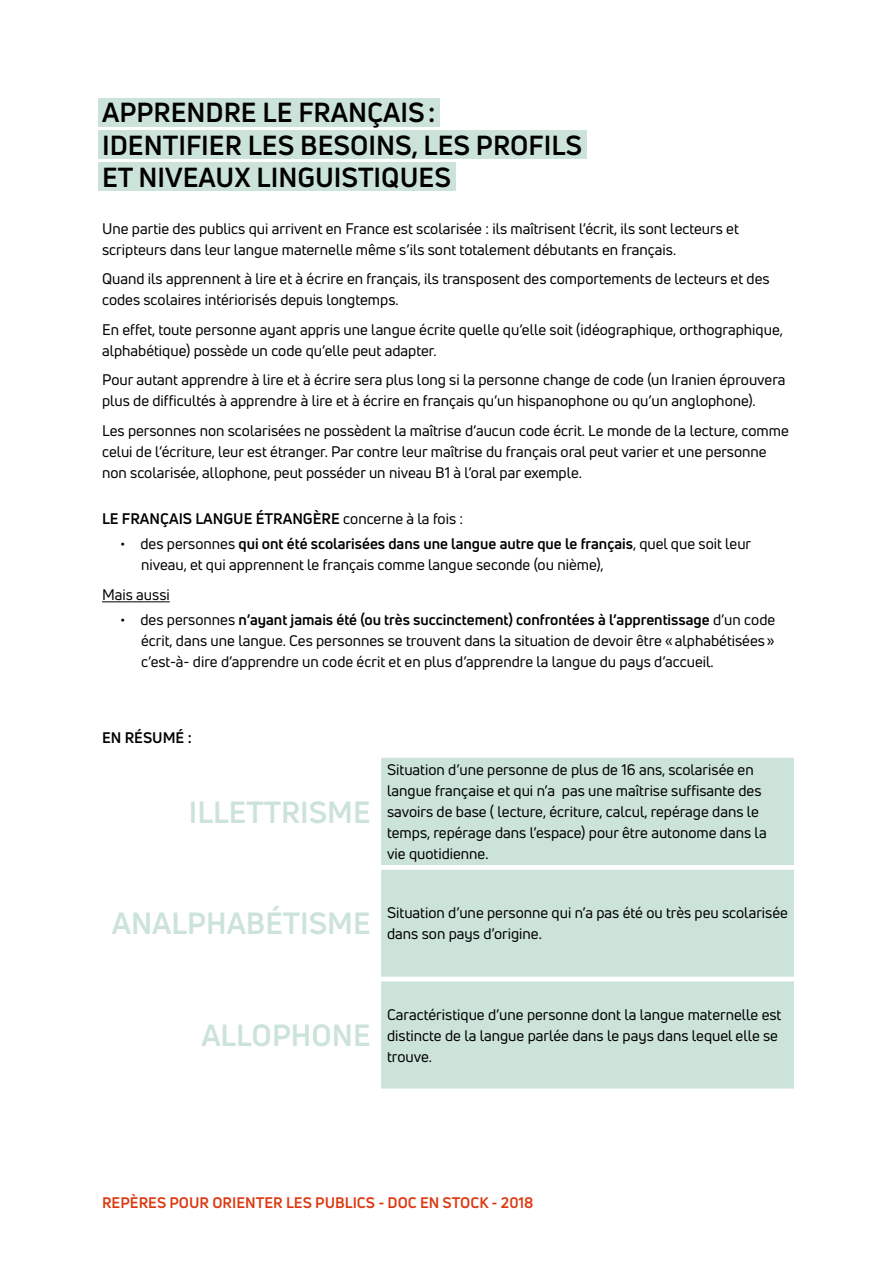
<style>
.page{position:relative;width:893px;height:1263px;background:#fff}
.page>*{position:absolute;margin:0;border:0;box-sizing:border-box;transform-origin:0 0}
.t1{font:700 30px "Uni Neue";color:#cce3d9}
.t2{font:700 27px/32.4px "Uni Neue";color:#000}
.t3{font:15px/21px "Uni Neue";color:#000}
.t4{font:700 15px "Uni Neue";color:#000}
.t5{font:700 15px "Uni Neue";color:#dd3810}
.s1{font-weight:400}
.s2{font-weight:700}
</style>
<div class="page">
<div style="left:98px;top:98px;width:342px;height:29px;background:#cce3d9"></div>
<div style="left:98px;top:130px;width:488px;height:29px;background:#cce3d9"></div>
<div style="left:98px;top:163px;width:357px;height:28px;background:#cce3d9"></div>
<hr style="left:102px;top:601px;width:68px;height:1px;background:#000">
<div style="left:381px;top:758px;width:413px;height:330px;background:#cce3d9"></div>
<svg style="left:381px;top:865px;width:413px;height:116px;background:#d0e5db"></svg>
<h2 class="t2" style="left:102px;top:96px;width:482px">APPRENDRE LE FRANÇAIS:<br>IDENTIFIER LES BESOINS, LES PROFILS<br>ET NIVEAUX LINGUISTIQUES</h2>
<p class="t3" style="left:102px;top:218px;width:638px">Une partie des publics qui arrivent en France est scolarisée : ils maîtrisent l’écrit, ils sont lecteurs et scripteurs dans leur langue maternelle même s’ils sont totalement débutants en français.</p>
<p class="t3" style="left:102px;top:268px;width:669px">Quand ils apprennent à lire et à écrire en français, ils transposent des comportements de lecteurs et des codes scolaires intériorisés depuis longtemps.</p>
<p class="t3" style="left:102px;top:319px;width:682px">En effet, toute personne ayant appris une langue écrite quelle qu’elle soit (idéographique, orthographique, alphabétique) possède un code qu’elle peut adapter.</p>
<p class="t3" style="left:102px;top:369px;width:685px">Pour autant apprendre à lire et à écrire sera plus long si la personne change de code (un Iranien éprouvera plus de difficultés à apprendre à lire et à écrire en français qu’un hispanophone ou qu’un anglophone).</p>
<p class="t3" style="left:102px;top:420px;width:688px">Les personnes non scolarisées ne possèdent la maîtrise d’aucun code écrit. Le monde de la lecture, comme celui de l’écriture, leur est étranger. Par contre leur maîtrise du français oral peut varier et une personne non scolarisée, allophone, peut posséder un niveau B1 à l’oral par exemple.</p>
<p class="t4" style="left:102px;top:509px;width:363px">LE FRANÇAIS LANGUE ÉTRANGÈRE <span class="s1">concerne à la fois :</span></p>
<p class="t3" style="left:141px;top:533px;width:612px;text-indent:-21px">• des personnes <span class="s2">qui ont été scolarisées dans une langue autre que le français</span>, quel que soit leur niveau, et qui apprennent le français comme langue seconde (ou nième),</p>
<p class="t3" style="left:102px;top:584px;width:69px">Mais aussi</p>
<p class="t3" style="left:141px;top:609px;width:636px;text-align:justify;text-indent:-21px">• des personnes <span class="s2">n’ayant jamais été (ou très succinctement) confrontées à l’apprentissage</span> d’un code écrit, dans une langue. Ces personnes se trouvent dans la situation de devoir être «alphabétisées» c’est-à- dire d’apprendre un code écrit et en plus d’apprendre la langue du pays d’accueil.</p>
<p class="t4" style="left:102px;top:728px;width:91px">EN RÉSUMÉ :</p>
<h1 class="t1" style="left:189px;top:793px;width:183px">ILLETTRISME</h1>
<p class="t3" style="left:387px;top:759px;width:381px">Situation d’une personne de plus de 16 ans, scolarisée en langue française et qui n’a pas une maîtrise suffisante des savoirs de base ( lecture, écriture, calcul, repérage dans le temps, repérage dans l’espace) pour être autonome dans la vie quotidienne.</p>
<h1 class="t1" style="left:112px;top:905px;width:260px">ANALPHABÉTISME</h1>
<p class="t3" style="left:387px;top:902px;width:402px">Situation d’une personne qui n’a pas été ou très peu scolarisée dans son pays d’origine.</p>
<h1 class="t1" style="left:201px;top:1016px;width:171px">ALLOPHONE</h1>
<p class="t3" style="left:387px;top:1003px;width:396px">Caractéristique d’une personne dont la langue maternelle est distincte de la langue parlée dans le pays dans lequel elle se trouve.</p>
<p class="t5" style="left:102px;top:1193px;width:433px">REPÈRES POUR ORIENTER LES PUBLICS - DOC EN STOCK - 2018</p>
</div>
